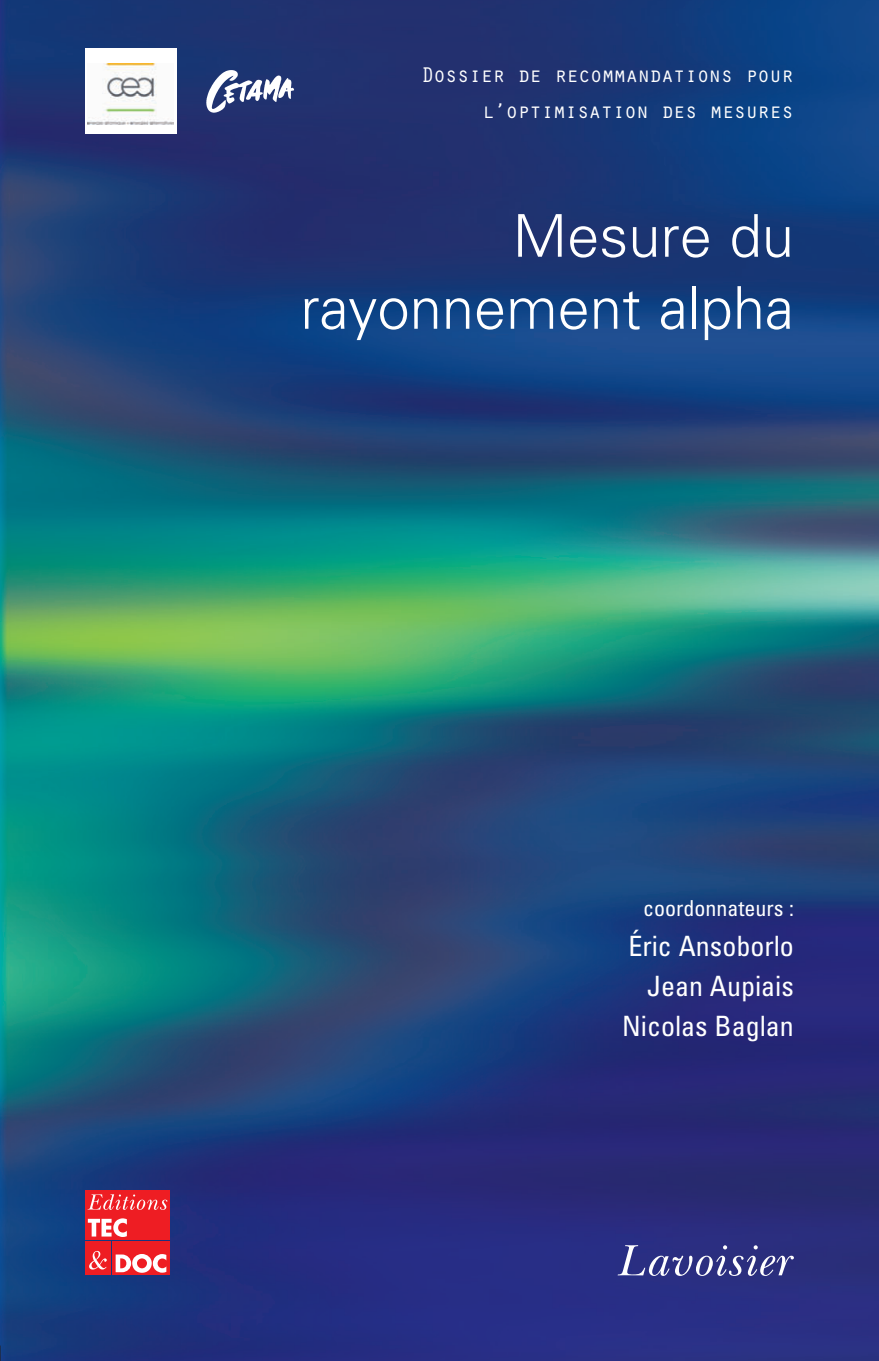
<style>
.page{position:relative;width:879px;height:1361px;background:#fff}
.page>*{position:absolute;margin:0;border:0;box-sizing:border-box;transform-origin:0 0}
.t1{font:300 59px/72px "Univers";color:#fff;text-align:right}
.t2{font:condensed 28px/40px "Univers";color:#fff;text-align:right}
.t3{font:22px/36px "Orator FO";letter-spacing:-.05em;color:#fff;text-align:right}
.t4{font:condensed 22px "Univers";color:#fff}
</style>
<div class="page">
<img style="left:1px;top:0;width:878px;height:1361px">
<img style="left:206px;top:69px;width:88px;height:45px">
<div style="left:112px;top:1241px;width:58px;height:34px;background:#ee1d23"></div>
<div style="left:85px;top:1241px;width:25px;height:34px;background:#ee1d23"></div>
<div style="left:85px;top:1190px;width:85px;height:49px;background:#ee1d23"></div>
<svg style="left:88px;top:1194px;width:79px;height:16px"></svg>
<svg style="left:88px;top:1218px;width:39px;height:19px"></svg>
<svg style="left:116px;top:1254px;width:50px;height:18px"></svg>
<svg style="left:89px;top:1251px;width:18px;height:18px"></svg>
<svg style="left:617px;top:1245px;width:177px;height:31px;background:#535698"></svg>
<div style="left:85px;top:49px;width:91px;height:85px;background:#fff"></div>
<img style="left:87px;top:64px;width:86px;height:61px">
<svg style="left:0;top:0;width:1px;height:1361px"></svg>
<p class="t3" style="left:421px;top:58px;width:374px">Dossier de recommandations pour l’optimisation des mesures</p>
<h1 class="t1" style="left:300px;top:200px;width:495px">Mesure du rayonnement alpha</h1>
<p class="t4" style="left:643px;top:894px;width:152px">coordonnateurs :</p>
<p class="t2" style="left:622px;top:925px;width:173px">éric Ansoborlo<br>Jean Aupiais<br>Nicolas Baglan</p>
</div>
